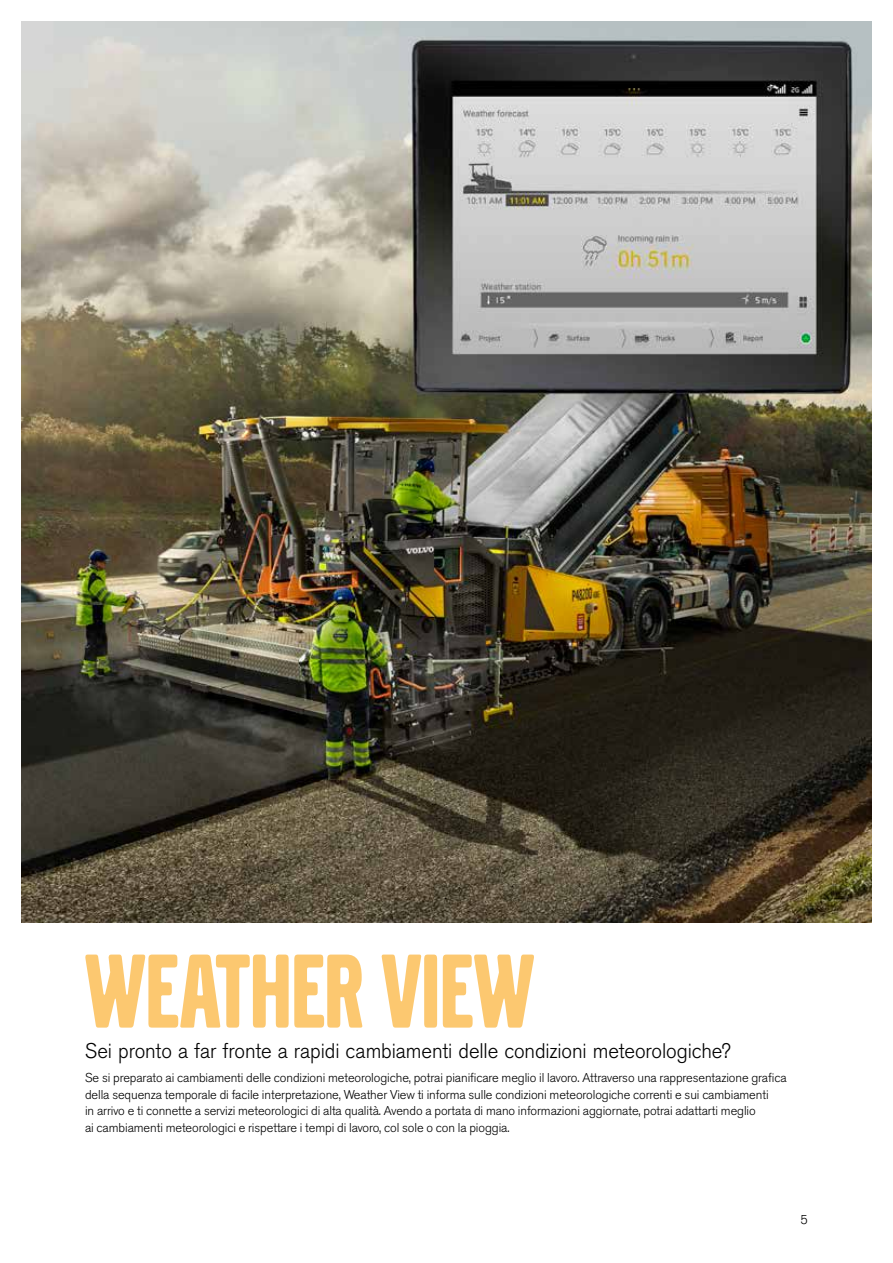
<style>
.page{position:relative;width:893px;height:1263px;background:#fff}
.page>*{position:absolute;margin:0;border:0;box-sizing:border-box;transform-origin:0 0}
.t1{font:109.5px "Volvo Broad Pro";color:#fcc870}
.t2{font:300 21px "Volvo Sans Pro";letter-spacing:-.005em;color:#000}
.t3{font:300 12.75px/16.5px "Volvo Sans Pro";letter-spacing:-.005em;color:#000}
</style>
<div class="page">
<img style="left:21px;top:21px;width:851px;height:902px">
<h1 class="t1" style="left:85px;top:940px;width:451px">WEATHER VIEW</h1>
<h2 class="t2" style="left:85px;top:1038px;width:647px">Sei pronto a far fronte a rapidi cambiamenti delle condizioni meteorologiche?</h2>
<p class="t3" style="left:85px;top:1069px;width:703px">Se si preparato ai cambiamenti delle condizioni meteorologiche, potrai pianificare meglio il lavoro. Attraverso una rappresentazione grafica della sequenza temporale di facile interpretazione, Weather View ti informa sulle condizioni meteorologiche correnti e sui cambiamenti<br>in arrivo e ti connette a servizi meteorologici di alta qualità. Avendo a portata di mano informazioni aggiornate, potrai adattarti meglio<br>ai cambiamenti meteorologici e rispettare i tempi di lavoro, col sole o con la pioggia.</p>
<p class="t3" style="left:800px;top:1211px;width:9px">5</p>
</div>
